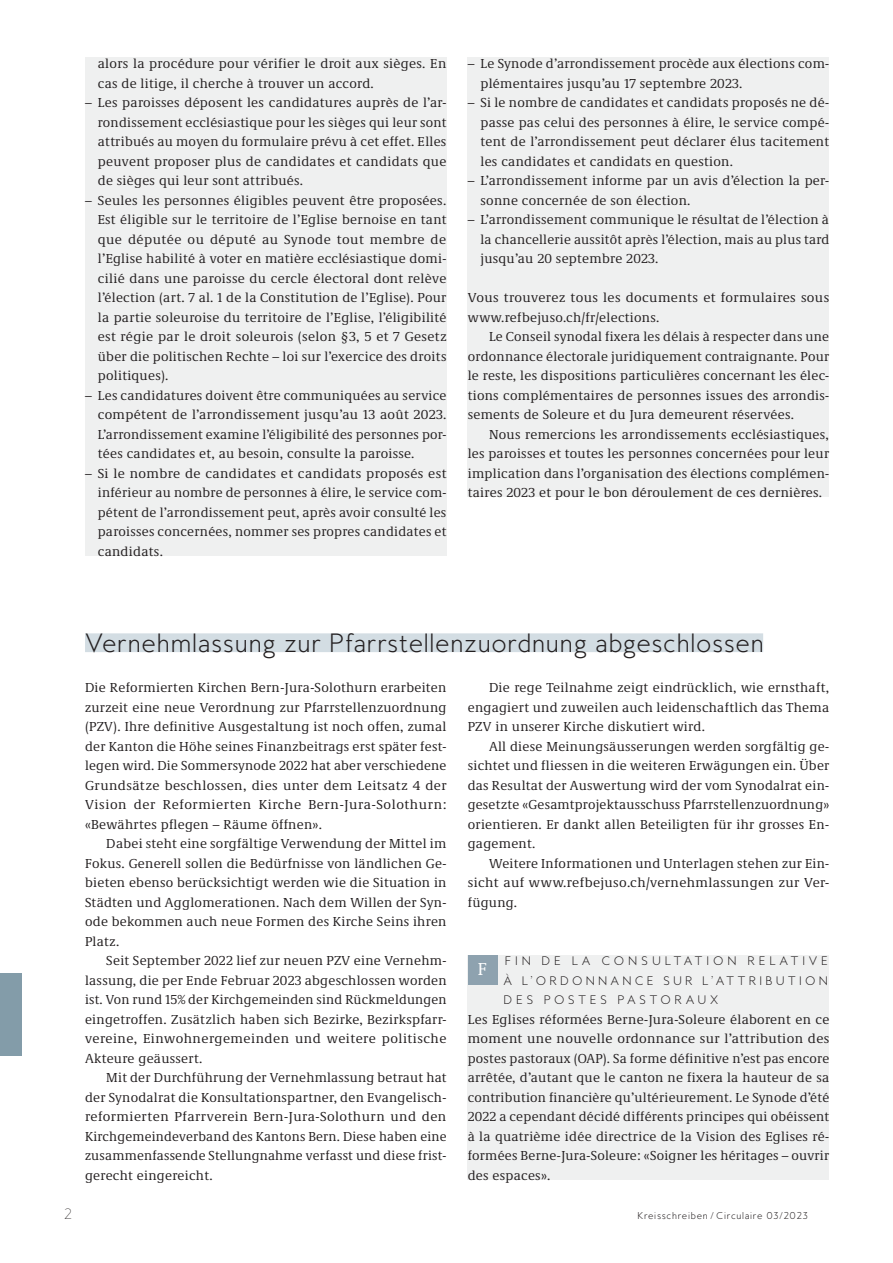
<style>
.page{position:relative;width:893px;height:1263px;background:#fff}
.page>*{position:absolute;margin:0;border:0;box-sizing:border-box;transform-origin:0 0}
._4_titel_16pt{font:300 24px "MB Empire";letter-spacing:.03em;color:#231f20}
._1_text_dt_block{font:18px "Demos Next Pro";color:#fff}
._4_text_fr_block{font:13.5px/19.5px "Demos Next Pro";letter-spacing:.02em;color:#231f20;text-align:justify}
._4_text_dt_block_ein{font:13.5px/19.5px "Demos Next Pro";letter-spacing:.02em;color:#231f20;text-align:justify}
._4_text_fr_block_ein{font:13.5px/19.5px "Demos Next Pro";letter-spacing:.02em;color:#231f20;text-align:justify}
._4_text_dt_block{font:13.5px/19.5px "Demos Next Pro";letter-spacing:.02em;color:#231f20;text-align:justify}
.t1{font:100 13.5px "MB Empire";color:#231f20}
._4_spitzmarke_klein{font:300 11.25px/19.5px "MB Empire";letter-spacing:.28em;color:#231f20;text-align:justify}
.t2{font:300 9px "MB Empire";letter-spacing:.08em;color:#231f20}
</style>
<div class="page">
<div style="left:468px;top:955px;width:361px;height:225px;background:#eff0f0"></div>
<div style="left:85px;top:57px;width:361px;height:499px;background:#eff0f0"></div>
<div style="left:468px;top:57px;width:361px;height:440px;background:#eff0f0"></div>
<div style="left:468px;top:955px;width:29px;height:29px;background:#8ea2af"></div>
<div style="left:85px;top:633px;width:678px;height:19px;background:#d3dde3"></div>
<div style="left:0;top:974px;width:21px;height:82px;background:#839ca9"></div>
<p class="_4_text_fr_block" style="left:98px;top:53px;width:350px">alors la procédure pour vérifier le droit aux sièges. En cas de litige, il cherche à trouver un accord.</p>
<p class="_4_text_fr_block" style="left:98px;top:92px;width:350px;text-indent:-13px">– Les paroisses déposent les candidatures auprès de l’ar&shy;rondissement ecclésiastique pour les sièges qui leur sont attribués au moyen du formulaire prévu à cet effet. Elles peuvent proposer plus de candidates et candidats que de sièges qui leur sont attribués.</p>
<p class="_4_text_fr_block" style="left:98px;top:190px;width:350px;text-indent:-13px">– Seules les personnes éligibles peuvent être proposées.<br>Est éligible sur le territoire de l’Eglise bernoise en tant que députée ou député au Synode tout membre de l’Eglise habilité à voter en matière ecclésiastique domi&shy;cilié dans une paroisse du cercle électoral dont relève l’élection (art. 7 al. 1 de la Constitution de l’Eglise). Pour la partie soleuroise du territoire de l’Eglise, l’éligibilité est régie par le droit soleurois (selon §3, 5 et 7 Gesetz über die politischen Rechte – loi sur l’exercice des droits politiques).</p>
<p class="_4_text_fr_block" style="left:98px;top:385px;width:350px;text-indent:-13px">– Les candidatures doivent être communiquées au service compétent de l’arrondissement jusqu’au 13 août 2023.<br>L’arrondissement examine l’éligibilité des personnes por&shy;tées candidates et, au besoin, consulte la paroisse.</p>
<p class="_4_text_fr_block" style="left:98px;top:463px;width:350px;text-indent:-13px">– Si le nombre de candidates et candidats proposés est inférieur au nombre de personnes à élire, le service com&shy;pétent de l’arrondissement peut, après avoir consulté les paroisses concernées, nommer ses propres candidates et candidats.</p>
<p class="_4_text_fr_block" style="left:480px;top:53px;width:350px;text-indent:-13px">– Le Synode d’arrondissement procède aux élections com&shy;plémentaires jusqu’au 17 septembre 2023.</p>
<p class="_4_text_fr_block" style="left:480px;top:92px;width:350px;text-indent:-13px">– Si le nombre de candidates et candidats proposés ne dé&shy;passe pas celui des personnes à élire, le service compé&shy;tent de l’arrondissement peut déclarer élus tacitement les candidates et candidats en question.</p>
<p class="_4_text_fr_block" style="left:480px;top:170px;width:350px;text-indent:-13px">– L’arrondissement informe par un avis d’élection la per&shy;sonne concernée de son élection.</p>
<p class="_4_text_fr_block" style="left:480px;top:209px;width:350px;text-indent:-13px">– L’arrondissement communique le résultat de l’élection à la chancellerie aussitôt après l’élection, mais au plus tard jusqu’au 20 septembre 2023.</p>
<p class="_4_text_fr_block" style="left:468px;top:287px;width:363px">Vous trouverez tous les documents et formulaires sous www.refbejuso.ch/fr/elections.</p>
<p class="_4_text_fr_block_ein" style="left:468px;top:326px;width:363px;text-indent:21px">Le Conseil synodal fixera les délais à respecter dans une ordonnance électorale juridiquement contraignante. Pour le reste, les dispositions particulières concernant les élec&shy;tions complémentaires de personnes issues des arrondis&shy;sements de Soleure et du Jura demeurent réservées.</p>
<p class="_4_text_fr_block_ein" style="left:468px;top:424px;width:363px;text-indent:21px">Nous remercions les arrondissements ecclésiastiques, les paroisses et toutes les personnes concernées pour leur implication dans l’organisation des élections complémen&shy;taires 2023 et pour le bon déroulement de ces dernières.</p>
<p class="_4_titel_16pt" style="left:85px;top:627px;width:680px">Vernehmlassung zur Pfarrstellenzuordnung abgeschlossen</p>
<p class="_4_text_dt_block" style="left:85px;top:677px;width:363px">Die Reformierten Kirchen Bern-Jura-Solothurn erarbeiten zurzeit eine neue Verordnung zur Pfarrstellenzuordnung (PZV). Ihre definitive Ausgestaltung ist noch offen, zumal der Kanton die Höhe seines Finanzbeitrags erst später fest&shy;legen wird. Die Sommersynode 2022 hat aber verschiedene Grundsätze beschlossen, dies unter dem Leitsatz 4 der Vision der Reformierten Kirche Bern-Jura-Solothurn: «Bewährtes pflegen – Räume öffnen».</p>
<p class="_4_text_dt_block_ein" style="left:85px;top:833px;width:363px;text-indent:21px">Dabei steht eine sorgfältige Verwendung der Mittel im Fokus. Generell sollen die Bedürfnisse von ländlichen Ge&shy;bieten ebenso berücksichtigt werden wie die Situation in Städten und Agglomerationen. Nach dem Willen der Syn&shy;ode bekommen auch neue Formen des Kirche Seins ihren Platz.</p>
<p class="_4_text_dt_block_ein" style="left:85px;top:950px;width:363px;text-indent:21px">Seit September 2022 lief zur neuen PZV eine Vernehm&shy;lassung, die per Ende Februar 2023 abgeschlossen worden ist. Von rund 15% der Kirchgemeinden sind Rückmeldungen eingetroffen. Zusätzlich haben sich Bezirke, Bezirkspfarr&shy;vereine, Einwohnergemeinden und weitere politische Akteure geäussert.</p>
<p class="_4_text_dt_block_ein" style="left:85px;top:1067px;width:363px;text-indent:21px">Mit der Durchführung der Vernehmlassung betraut hat der Synodalrat die Konsultationspartner, den Evangelisch&shy;reformierten Pfarrverein Bern-Jura-Solothurn und den Kirchgemeindeverband des Kantons Bern. Diese haben eine zusammenfassende Stellungnahme verfasst und diese frist&shy;gerecht eingereicht.</p>
<p class="_4_text_dt_block_ein" style="left:468px;top:677px;width:363px;text-indent:21px">Die rege Teilnahme zeigt eindrücklich, wie ernsthaft, engagiert und zuweilen auch leidenschaftlich das Thema PZV in unserer Kirche diskutiert wird.</p>
<p class="_4_text_dt_block_ein" style="left:468px;top:736px;width:363px;text-indent:21px">All diese Meinungsäusserungen werden sorgfältig ge&shy;sichtet und fliessen in die weiteren Erwägungen ein. Über das Resultat der Auswertung wird der vom Synodalrat ein&shy;gesetzte «Gesamtprojektausschuss Pfarrstellenzuordnung» orientieren. Er dankt allen Beteiligten für ihr grosses En&shy;gagement.</p>
<p class="_4_text_dt_block_ein" style="left:468px;top:853px;width:363px;text-indent:21px">Weitere Informationen und Unterlagen stehen zur Ein&shy;sicht auf www.refbejuso.ch/vernehmlassungen zur Ver&shy;fügung.</p>
<p class="_1_text_dt_block" style="left:478px;top:956px;width:11px">F</p>
<p class="_4_spitzmarke_klein" style="left:504px;top:951px;width:326px">FIN DE LA CONSULTATION RELATIVE À L’ORDONNANCE SUR L’ATTRIBUTION DES POSTES PASTORAUX</p>
<p class="_4_text_fr_block" style="left:468px;top:1009px;width:363px">Les Eglises réformées Berne-Jura-Soleure élaborent en ce moment une nouvelle ordonnance sur l’attribution des postes pastoraux (OAP). Sa forme définitive n’est pas encore arrêtée, d’autant que le canton ne fixera la hauteur de sa contribution financière qu’ultérieurement. Le Synode d’été 2022 a cependant décidé différents principes qui obéissent à la quatrième idée directrice de la Vision des Eglises ré&shy;formées Berne-Jura-Soleure: «Soigner les héritages – ouvrir des espaces».</p>
<p class="t1" style="left:64px;top:1205px;width:10px">2</p>
<p class="t2" style="left:637px;top:1210px;width:172px">Kreisschreiben / Circulaire 03/2023</p>
</div>
